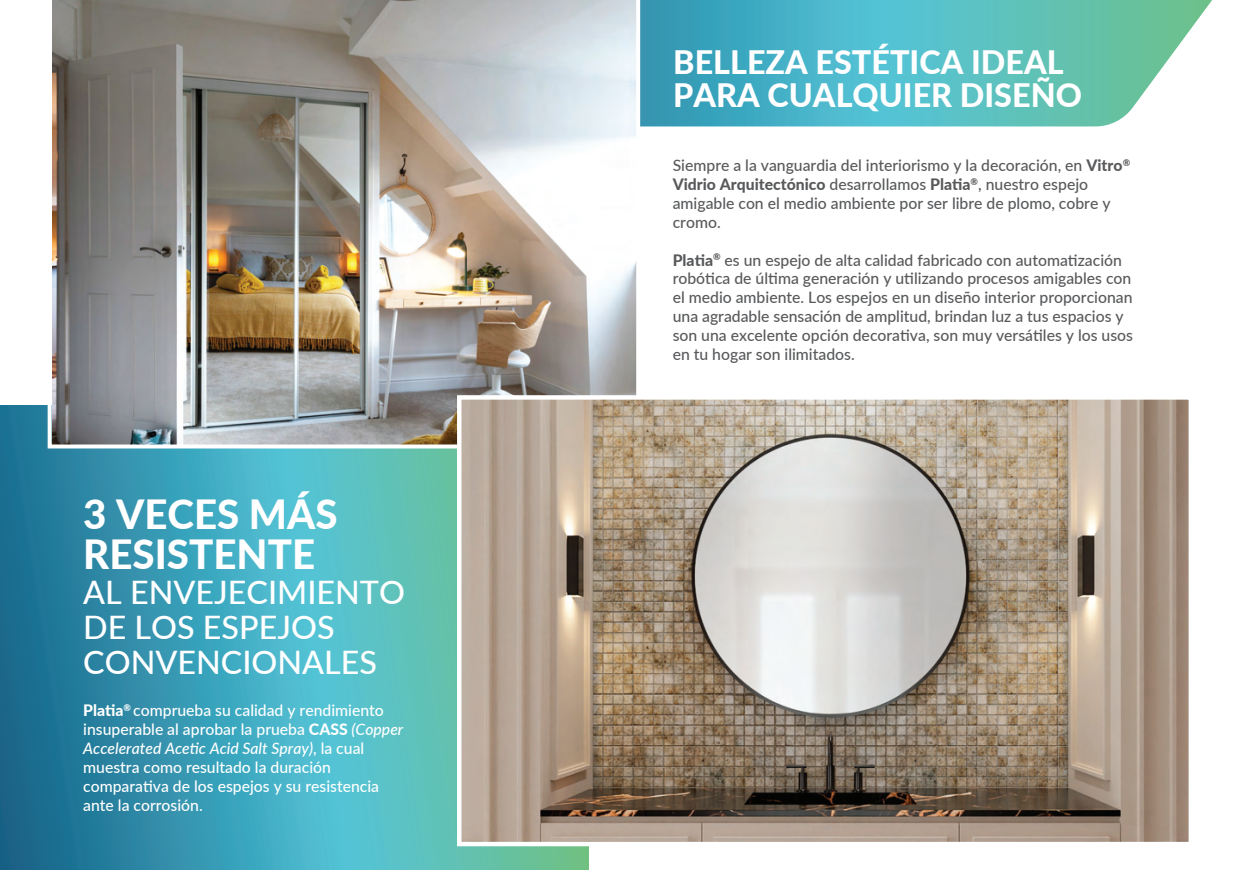
<style>
.page{position:relative;width:1241px;height:893px;background:#fff}
.page>*{position:absolute;margin:0;border:0;box-sizing:border-box;transform-origin:0 0}
.t1{font:800 40.25px/40.2px "Lato";color:#fff}
.t2{font:500 32.38px/35px "Lato";color:#fff}
.t3{font:800 32.38px/32.4px "Lato";color:#fff}
.t4{font:500 15.75px/18.9px "Lato";color:#58595b}
.t5{font:500 15.75px/18.9px "Lato";color:#fff}
.s1{font-weight:800}
.s2{font-style:italic}
</style>
<div class="page">
<svg style="left:640px;top:0;width:571px;height:126px;background:#5fbdc1"></svg>
<svg style="left:0;top:405px;width:588px;height:464px;background:#41a3b4"></svg>
<img style="left:48px;top:0;width:589px;height:448px">
<img style="left:462px;top:400px;width:725px;height:441px">
<div style="left:457px;top:395px;width:735px;height:451px;border:4px solid #fff"></div>
<h1 class="t1" style="left:83px;top:492px;width:256px">3 VECES MÁS<br>RESISTENTE</h1>
<h2 class="t2" style="left:83px;top:573px;width:323px">AL ENVEJECIMIENTO<br>DE LOS ESPEJOS<br>CONVENCIONALES</h2>
<p class="t5" style="left:83px;top:700px;width:321px"><span class="s1">Platia</span><sup>®</sup> comprueba su calidad y rendimiento insuperable al aprobar la prueba <span class="s1">CASS</span> <span class="s2">(Copper Accelerated Acetic Acid Salt Spray)</span>, la cual muestra como resultado la duración comparativa de los espejos y su resistencia ante la corrosión.</p>
<h2 class="t3" style="left:673px;top:45px;width:410px">BELLEZA ESTÉTICA IDEAL<br>PARA CUALQUIER DISEÑO</h2>
<p class="t4" style="left:672px;top:155px;width:459px">Siempre a la vanguardia del interiorismo y la decoración, en <span class="s1">Vitro</span><sup>® </sup><span class="s1">Vidrio Arquitectónico</span> desarrollamos <span class="s1">Platia</span><sup>®</sup>, nuestro espejo amigable con el medio ambiente por ser libre de plomo, cobre y cromo.</p>
<p class="t4" style="left:672px;top:250px;width:461px"><span class="s1">Platia</span><sup>®</sup> es un espejo de alta calidad fabricado con automatización robótica de última generación y utilizando procesos amigables con el medio ambiente. Los espejos en un diseño interior proporcionan una agradable sensación de amplitud, brindan luz a tus espacios y son una excelente opción decorativa, son muy versátiles y los usos en tu hogar son ilimitados.</p>
</div>
